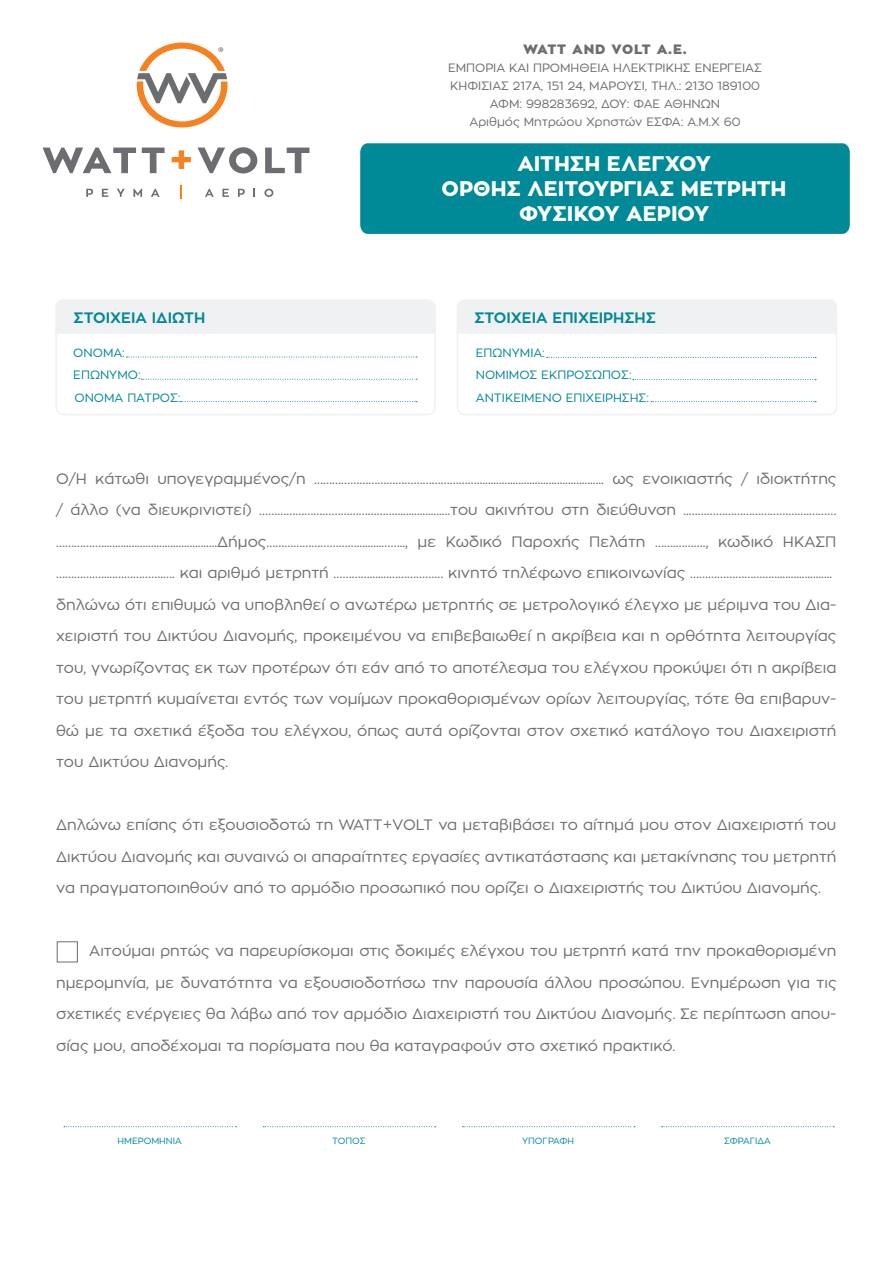
<style>
.page{position:relative;width:893px;height:1263px;background:#fff}
.page>*{position:absolute;margin:0;border:0;box-sizing:border-box;transform-origin:0 0}
.t1{font:800 21px/25.2px "Zona Pro";color:#fff;text-align:center}
.t2{font:15px/31.5px "Zona Pro";color:#6c6d70;text-align:justify}
.t3{font:700 15px "Zona Pro";color:#008996}
.t4{font:900 13.5px "Zona Pro";letter-spacing:.035em;color:#6c6d70}
.t5{font:12px "Zona Pro";color:#6c6d70}
.t6{font:12px "Zona Pro";color:#008996}
.t7{font:9px "Zona Pro";color:#008996}
</style>
<div class="page">
<div style="left:57px;top:941px;width:21px;height:21px;border:1px solid #6c6d70"></div>
<svg style="left:43px;top:148px;width:93px;height:25px"></svg>
<svg style="left:142px;top:148px;width:23px;height:25px"></svg>
<svg style="left:172px;top:150px;width:19px;height:19px"></svg>
<svg style="left:197px;top:147px;width:60px;height:26px"></svg>
<svg style="left:265px;top:148px;width:44px;height:25px"></svg>
<svg style="left:137px;top:43px;width:91px;height:85px"></svg>
<svg style="left:86px;top:189px;width:7px;height:8px"></svg>
<svg style="left:102px;top:189px;width:6px;height:8px"></svg>
<svg style="left:117px;top:189px;width:8px;height:8px"></svg>
<svg style="left:133px;top:189px;width:9px;height:8px"></svg>
<svg style="left:151px;top:189px;width:9px;height:8px"></svg>
<svg style="left:181px;top:185px;width:1px;height:14px"></svg>
<svg style="left:205px;top:189px;width:9px;height:8px"></svg>
<svg style="left:222px;top:189px;width:7px;height:8px"></svg>
<svg style="left:238px;top:189px;width:7px;height:8px"></svg>
<svg style="left:264px;top:189px;width:9px;height:8px"></svg>
<div style="left:360px;top:143px;width:490px;height:91px;background:#008996"></div>
<svg style="left:457px;top:299px;width:380px;height:116px"></svg>
<svg style="left:55px;top:299px;width:381px;height:116px"></svg>
<svg style="left:64px;top:1126px;width:172px;height:1px"></svg>
<svg style="left:263px;top:1126px;width:173px;height:1px"></svg>
<svg style="left:462px;top:1126px;width:173px;height:1px"></svg>
<svg style="left:662px;top:1126px;width:172px;height:1px"></svg>
<p class="t3" style="left:74px;top:308px;width:133px">ΣΤΟΙΧΕΙΑ ΙΔΙΩΤΗ</p>
<p class="t6" style="left:73px;top:345px;width:53px">ΟΝΟΜΑ:</p>
<p class="t6" style="left:73px;top:367px;width:69px">EΠΩΝΥΜΟ:</p>
<p class="t6" style="left:75px;top:390px;width:108px">ONOMA ΠΑΤΡΟΣ:</p>
<p class="t4" style="left:523px;top:40px;width:165px">WATT AND VOLT A.E.</p>
<p class="t5" style="left:448px;top:60px;width:315px">ΕΜΠΟΡΙΑ ΚΑΙ ΠΡΟΜΗΘΕΙΑ ΗΛΕΚΤΡΙΚΗΣ ΕΝΕΡΓΕΙΑΣ</p>
<p class="t5" style="left:450px;top:78px;width:311px">ΚΗΦΙΣΙΑΣ 217A, 151 24, ΜΑΡΟΥΣΙ, ΤΗΛ.: 2130 189100</p>
<p class="t5" style="left:490px;top:96px;width:232px">ΑΦΜ: 998283692, ΔΟΥ: ΦΑΕ ΑΘΗΝΩΝ</p>
<p class="t5" style="left:470px;top:114px;width:272px">Αριθμός Μητρώου Χρηστών ΕΣΦΑ: Α.Μ.Χ 60</p>
<p class="t1" style="left:517px;top:151px;width:195px">ΑΙΤΗΣΗ ΕΛΕΓΧΟΥ</p>
<p class="t1" style="left:442px;top:176px;width:346px">ΟΡΘΗΣ ΛΕΙΤΟΥΡΓΙΑΣ ΜΕΤΡΗΤΗ<br>ΦΥΣΙΚΟΥ ΑΕΡΙΟΥ</p>
<p class="t3" style="left:474px;top:308px;width:183px">ΣΤΟΙΧΕΙΑ ΕΠΙΧΕΙΡΗΣΗΣ</p>
<p class="t6" style="left:476px;top:345px;width:71px">ΕΠΩΝΥΜΙΑ:</p>
<p class="t6" style="left:476px;top:390px;width:175px">ΑΝΤΙΚΕΙΜΕΝΟ ΕΠΙΧΕΙΡΗΣΗΣ:</p>
<p class="t6" style="left:476px;top:367px;width:157px">ΝΟΜΙΜΟΣ ΕΚΠΡΟΣΩΠΟΣ:</p>
<p class="t2" style="left:56px;top:462px;width:782px">Ο/Η κάτωθι υπογεγραμμένος/η ……………………………………………….............................................. ως ενοικιαστής / ιδιοκτήτης / άλλο (να διευκρινιστεί) ………………………………………....................του ακινήτου στη διεύθυνση ..………………………………….……… ……………..........................................Δήμος………………………….........…….., με Κωδικό Παροχής Πελάτη …….………., κωδικό ΗΚΑΣΠ …………….....…………….…. και αριθμό μετρητή ………….......……………… κινητό τηλέφωνο επικοινωνίας ………………………......................</p>
<p class="t2" style="left:56px;top:588px;width:782px">δηλώνω ότι επιθυμώ να υποβληθεί ο ανωτέρω μετρητής σε μετρολογικό έλεγχο με μέριμνα του Δια&shy;χειριστή του Δικτύου Διανομής, προκειμένου να επιβεβαιωθεί η ακρίβεια και η ορθότητα λειτουργίας του, γνωρίζοντας εκ των προτέρων ότι εάν από το αποτέλεσμα του ελέγχου προκύψει ότι η ακρίβεια του μετρητή κυμαίνεται εντός των νομίμων προκαθορισμένων ορίων λειτουργίας, τότε θα επιβαρυν&shy;θώ με τα σχετικά έξοδα του ελέγχου, όπως αυτά ορίζονται στον σχετικό κατάλογο του Διαχειριστή του Δικτύου Διανομής.</p>
<p class="t2" style="left:56px;top:809px;width:782px">Δηλώνω επίσης ότι εξουσιοδοτώ τη WATT+VOLT να μεταβιβάσει το αίτημά μου στον Διαχειριστή του Δικτύου Διανομής και συναινώ οι απαραίτητες εργασίες αντικατάστασης και μετακίνησης του μετρητή να πραγματοποιηθούν από το αρμόδιο προσωπικό που ορίζει ο Διαχειριστής του Δικτύου Διανομής.</p>
<p class="t2" style="left:56px;top:935px;width:782px;text-indent:33px">Αιτούμαι ρητώς να παρευρίσκομαι στις δοκιμές ελέγχου του μετρητή κατά την προκαθορισμένη ημερομηνία, με δυνατότητα να εξουσιοδοτήσω την παρουσία άλλου προσώπου. Ενημέρωση για τις σχετικές ενέργειες θα λάβω από τον αρμόδιο Διαχειριστή του Δικτύου Διανομής. Σε περίπτωση απου&shy;σίας μου, αποδέχομαι τα πορίσματα που θα καταγραφούν στο σχετικό πρακτικό.</p>
<p class="t7" style="left:118px;top:1135px;width:66px">ΗΜΕΡΟΜΗΝΙΑ</p>
<p class="t7" style="left:332px;top:1135px;width:35px">ΤΟΠΟΣ</p>
<p class="t7" style="left:522px;top:1135px;width:53px">ΥΠΟΓΡΑΦΗ</p>
<p class="t7" style="left:724px;top:1135px;width:48px">ΣΦΡΑΓΙΔΑ</p>
</div>
